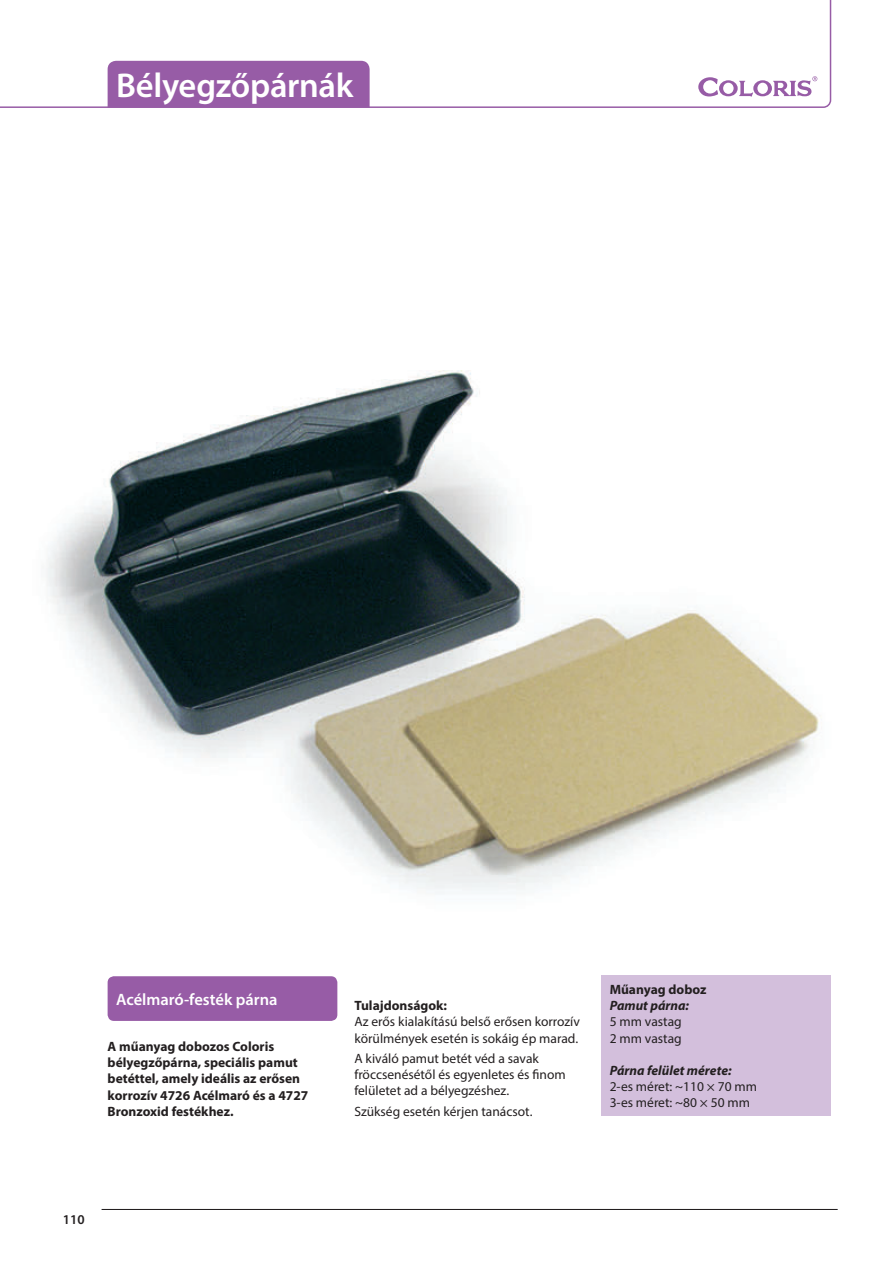
<style>
.page{position:relative;width:896px;height:1266px;background:#fff}
.page>*{position:absolute;margin:0;border:0;box-sizing:border-box;transform-origin:0 0}
.t1{font:600 34.5px "Myriad Pro";letter-spacing:-.01em;color:#fff}
.t2{font:600 16.5px "Myriad Pro";color:#fff}
.t3{font:13.5px/16.2px "Myriad Pro";color:#231f20}
.t4{font:700 13.5px/16.2px "Myriad Pro";color:#231f20}
.t5{font:italic 700 13.5px "Myriad Pro";color:#231f20}
.t6{font:600 13.5px "Myriad Pro";color:#231f20}
</style>
<div class="page">
<img style="left:47px;top:370px;width:772px;height:524px">
<hr style="left:102px;top:1208px;width:735px;height:2px;background:#231f20">
<div style="left:102px;top:1209px;width:735px;height:13px;background:#fff"></div>
<svg style="left:0;top:0;width:831px;height:108px"></svg>
<svg style="left:698px;top:76px;width:119px;height:21px"></svg>
<div style="left:108px;top:976px;width:229px;height:44px;background:#975ca6;border-radius:6px"></div>
<div style="left:108px;top:61px;width:261px;height:47px;background:#975ca6"></div>
<div style="left:601px;top:975px;width:229px;height:140px;background:#d3bfdc"></div>
<h1 class="t1" style="left:116px;top:72px;width:239px">Bélyegzőpárnák</h1>
<p class="t2" style="left:116px;top:992px;width:163px">Acélmaró-festék párna</p>
<p class="t4" style="left:108px;top:1039px;width:202px">A műanyag dobozos Coloris bélyegzőpárna, speciális pamut betéttel, amely ideális az erősen korrozív 4726 Acélmaró és a 4727<br>Bronzoxid festékhez.</p>
<p class="t6" style="left:63px;top:1214px;width:23px">110</p>
<p class="t4" style="left:354px;top:998px;width:94px">Tulajdonságok:</p>
<p class="t3" style="left:354px;top:1014px;width:227px">Az erős kialakítású belső erősen korrozív körülmények esetén is sokáig ép marad.</p>
<p class="t3" style="left:354px;top:1051px;width:213px">A kiváló pamut betét véd a savak fröccsenésétől és egyenletes és finom felületet ad a bélyegzéshez.</p>
<p class="t3" style="left:354px;top:1104px;width:180px">Szükség esetén kérjen tanácsot.</p>
<p class="t4" style="left:609px;top:982px;width:98px">Műanyag doboz</p>
<p class="t5" style="left:609px;top:1000px;width:81px">Pamut párna:</p>
<p class="t3" style="left:609px;top:1014px;width:73px">5 mm vastag<br>2 mm vastag</p>
<p class="t5" style="left:609px;top:1065px;width:123px">Párna felület mérete:</p>
<p class="t3" style="left:609px;top:1079px;width:149px">2-es méret: ~110 × 70 mm<br>3-es méret: ~80 × 50 mm</p>
</div>
